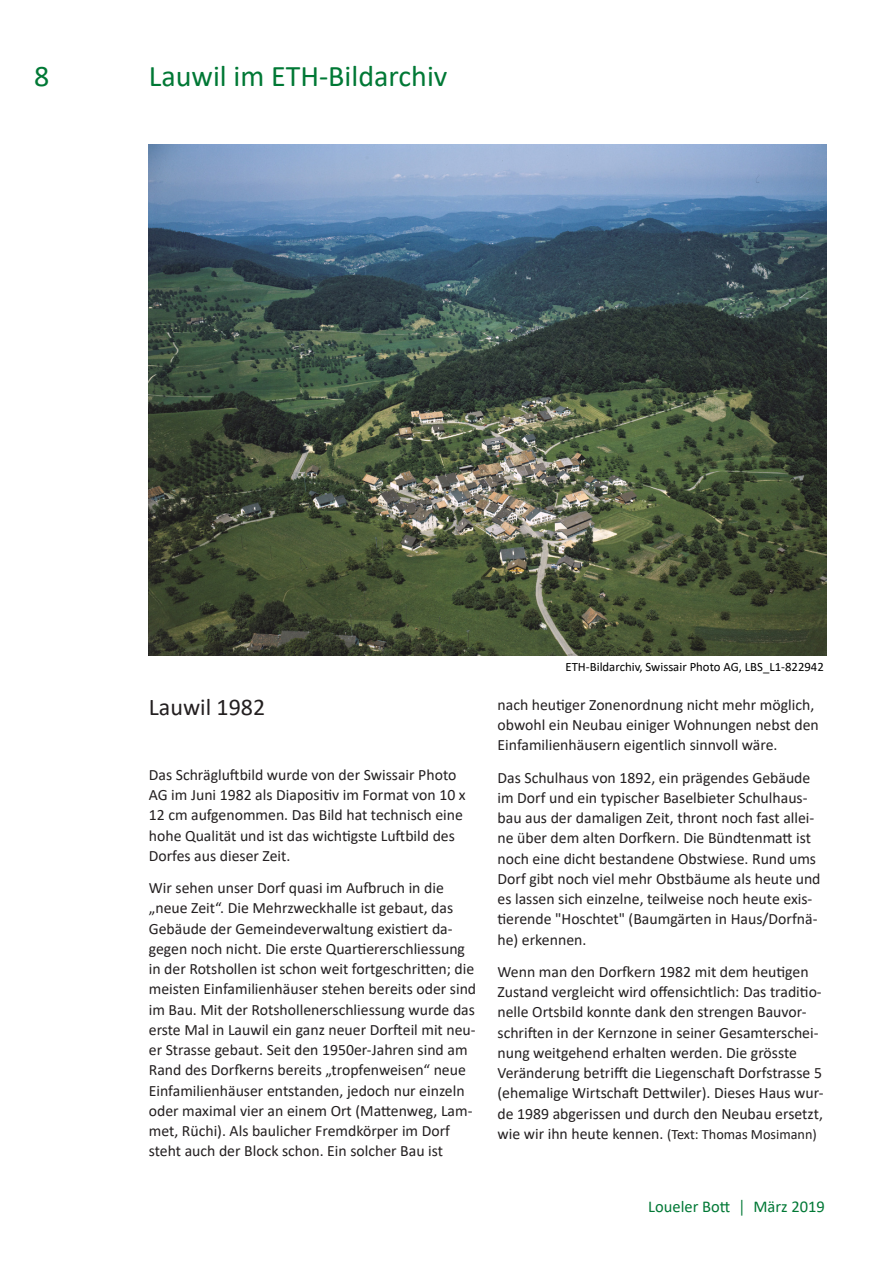
<style>
.page{position:relative;width:893px;height:1263px;background:#fff}
.page>*{position:absolute;margin:0;border:0;box-sizing:border-box;transform-origin:0 0}
.t1{font:30px "Calibri";color:#007835}
.t2{font:24px "Calibri";color:#231f20}
.t3{font:16.5px "Calibri";color:#007835}
.t4{font:15.75px/20.2px "Calibri";color:#231f20}
.Default{font:12.75px "Calibri";color:#000}
.s1{font-size:14.25px}
</style>
<div class="page">
<img style="left:149px;top:145px;width:677px;height:511px">
<h1 class="t1" style="left:34px;top:55px;width:17px">8</h1>
<p class="t1" style="left:149px;top:55px;width:300px">Lauwil im ETH-Bildarchiv</p>
<p class="t2" style="left:149px;top:691px;width:118px">Lauwil 1982</p>
<p class="t4" style="left:149px;top:764px;width:318px">Das Schrägluftbild wurde von der Swissair Photo AG im Juni 1982 als Diapositiv im Format von 10 x 12 cm aufgenommen. Das Bild hat technisch eine hohe Qualität und ist das wichtigste Luftbild des Dorfes aus dieser Zeit.</p>
<p class="t4" style="left:149px;top:877px;width:329px">Wir sehen unser Dorf quasi im Aufbruch in die „neue Zeit“. Die Mehrzweckhalle ist gebaut, das Gebäude der Gemeindeverwaltung existiert da&shy;gegen noch nicht. Die erste Quartiererschliessung in der Rotshollen ist schon weit fortgeschritten; die meisten Einfamilienhäuser stehen bereits oder sind im Bau. Mit der Rotshollenerschliessung wurde das erste Mal in Lauwil ein ganz neuer Dorfteil mit neu&shy;er Strasse gebaut. Seit den 1950er-Jahren sind am Rand des Dorfkerns bereits „tropfenweisen“ neue Einfamilienhäuser entstanden, jedoch nur einzeln oder maximal vier an einem Ort (Mattenweg, Lam&shy;met, Rüchi). Als baulicher Fremdkörper im Dorf steht auch der Block schon. Ein solcher Bau ist</p>
<p class="Default" style="left:566px;top:658px;width:260px">ETH-Bildarchiv, Swissair Photo AG, LBS_L1-822942</p>
<p class="t4" style="left:497px;top:694px;width:323px">nach heutiger Zonenordnung nicht mehr möglich, obwohl ein Neubau einiger Wohnungen nebst den<br>Einfamilienhäusern eigentlich sinnvoll wäre.</p>
<p class="t4" style="left:497px;top:767px;width:325px">Das Schulhaus von 1892, ein prägendes Gebäude im Dorf und ein typischer Baselbieter Schulhaus&shy;bau aus der damaligen Zeit, thront noch fast allei&shy;ne über dem alten Dorfkern. Die Bündtenmatt ist noch eine dicht bestandene Obstwiese. Rund ums Dorf gibt noch viel mehr Obstbäume als heute und es lassen sich einzelne, teilweise noch heute exis&shy;tierende "Hoschtet" (Baumgärten in Haus/Dorfnä&shy;he) erkennen.</p>
<p class="t4" style="left:497px;top:961px;width:328px">Wenn man den Dorfkern 1982 mit dem heutigen Zustand vergleicht wird offensichtlich: Das traditio&shy;nelle Ortsbild konnte dank den strengen Bauvor&shy;schriften in der Kernzone in seiner Gesamterschei&shy;nung weitgehend erhalten werden. Die grösste Veränderung betrifft die Liegenschaft Dorfstrasse 5 (ehemalige Wirtschaft Dettwiler). Dieses Haus wur&shy;de 1989 abgerissen und durch den Neubau ersetzt, wie wir ihn heute kennen. <span class="s1">(Text: Thomas Mosimann)</span></p>
<p class="t3" style="left:648px;top:1195px;width:178px">Loueler Bott │ März 2019</p>
</div>
